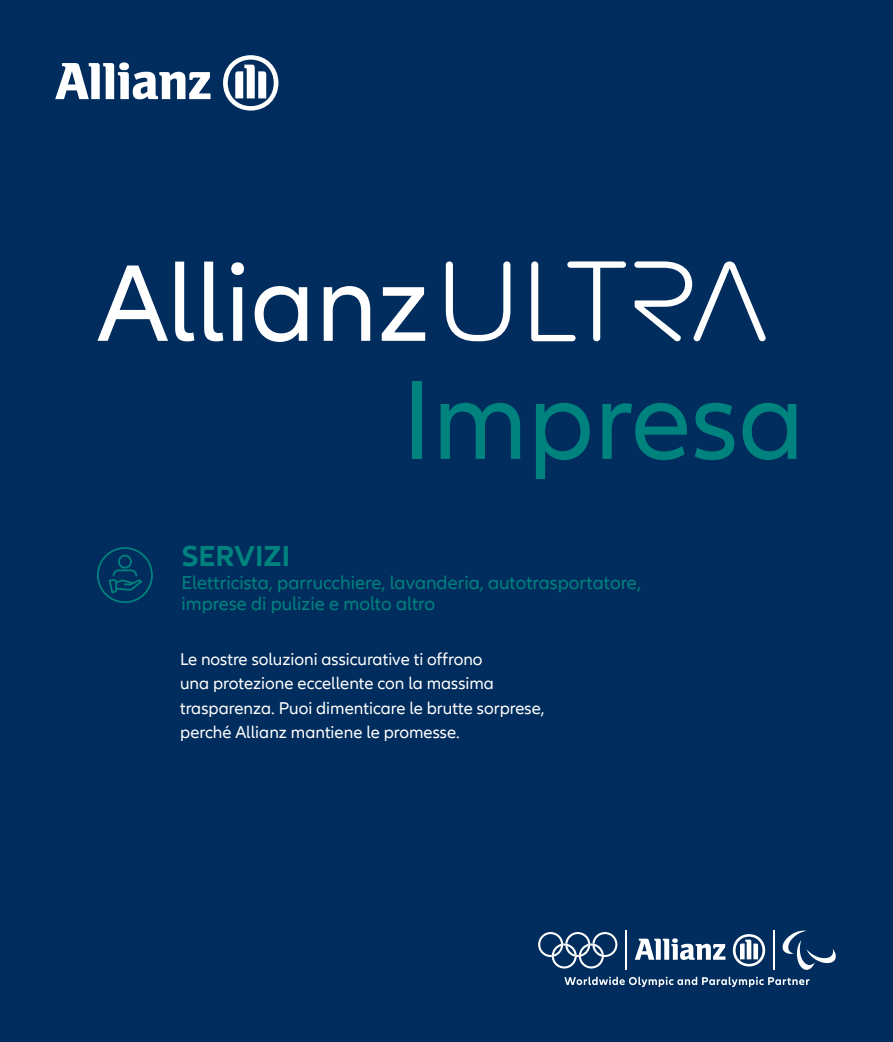
<style>
.page{position:relative;width:893px;height:1042px;background:#002d5d}
.page>*{position:absolute;margin:0;border:0;box-sizing:border-box;transform-origin:0 0}
.t1{font:115.5px "Allianz Neo";color:#00827e}
.t2{font:112.88px "Allianz Neo";color:#fff}
.t3{font:700 29.75px "Allianz Neo";color:#00827e}
.t4{font:19.25px/21px "Allianz Neo";color:#00827e}
.t5{font:17.5px/24.5px "Allianz Neo";color:#fff}
</style>
<div class="page">
<svg style="left:55px;top:62px;width:155px;height:37px"></svg>
<svg style="left:223px;top:55px;width:55px;height:56px"></svg>
<svg style="left:782px;top:930px;width:54px;height:40px"></svg>
<svg style="left:635px;top:938px;width:90px;height:22px"></svg>
<svg style="left:733px;top:934px;width:32px;height:32px"></svg>
<svg style="left:538px;top:932px;width:79px;height:36px"></svg>
<hr style="left:625px;top:930px;width:2px;height:40px;background:#fff">
<hr style="left:773px;top:930px;width:1px;height:40px;background:#fff">
<svg style="left:564px;top:976px;width:246px;height:11px"></svg>
<svg style="left:446px;top:261px;width:64px;height:80px"></svg>
<svg style="left:531px;top:261px;width:95px;height:80px"></svg>
<svg style="left:634px;top:261px;width:132px;height:80px"></svg>
<div style="left:97px;top:547px;width:56px;height:56px;border:2px solid #00827e;border-radius:50%"></div>
<svg style="left:107px;top:554px;width:36px;height:49px"></svg>
<h2 class="t2" style="left:97px;top:239px;width:334px">Allianz</h2>
<h1 class="t1" style="left:402px;top:355px;width:404px">Impresa</h1>
<h3 class="t3" style="left:181px;top:538px;width:110px">SERVIZI</h3>
<p class="t4" style="left:181px;top:573px;width:461px">Elettricista, parrucchiere, lavanderia, autotrasportatore, imprese di pulizie e molto altro</p>
<p class="t5" style="left:180px;top:647px;width:366px">Le nostre soluzioni assicurative ti offrono<br>una protezione eccellente con la massima trasparenza. Puoi dimenticare le brutte sorprese, perché Allianz mantiene le promesse.</p>
</div>
